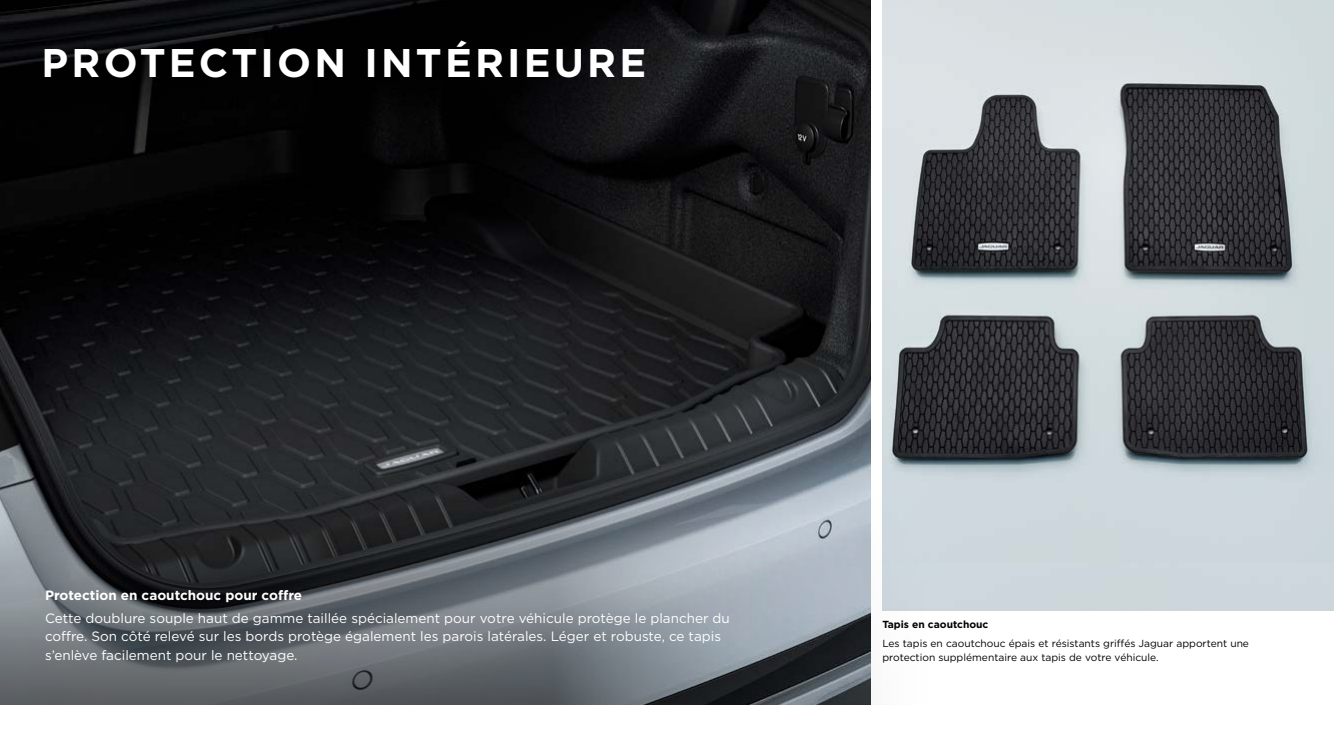
<style>
.page{position:relative;width:1334px;height:750px;background:#fff}
.page>*{position:absolute;margin:0;border:0;box-sizing:border-box;transform-origin:0 0}
.t1{font:700 40px "Gotham";letter-spacing:.08em;color:#fff}
.t2{font:13.5px/18.5px "Gotham";color:#fff}
.t3{font:700 13.5px "Gotham";color:#fff}
.t4{font:10.2px/13.8px "Gotham";color:#000}
.t5{font:700 10.2px "Gotham";color:#000}
</style>
<div class="page">
<img style="left:882px;top:0;width:452px;height:563px">
<img style="left:0;top:0;width:870px;height:705px">
<svg style="left:0;top:459px;width:975px;height:245px"></svg>
<h1 class="t1" style="left:42px;top:36px;width:606px">PROTECTION INTÉRIEURE</h1>
<p class="t3" style="left:45px;top:586px;width:259px">Protection en caoutchouc pour coffre</p>
<p class="t2" style="left:45px;top:609px;width:686px">Cette doublure souple haut de gamme taillée spécialement pour votre véhicule protège le plancher du coffre. Son côté relevé sur les bords protège également les parois latérales. Léger et robuste, ce tapis s’enlève facilement pour le nettoyage.</p>
<p class="t5" style="left:882px;top:618px;width:108px">Tapis en caoutchouc</p>
<p class="t4" style="left:882px;top:636px;width:368px">Les tapis en caoutchouc épais et résistants griffés Jaguar apportent une protection supplémentaire aux tapis de votre véhicule.</p>
</div>
